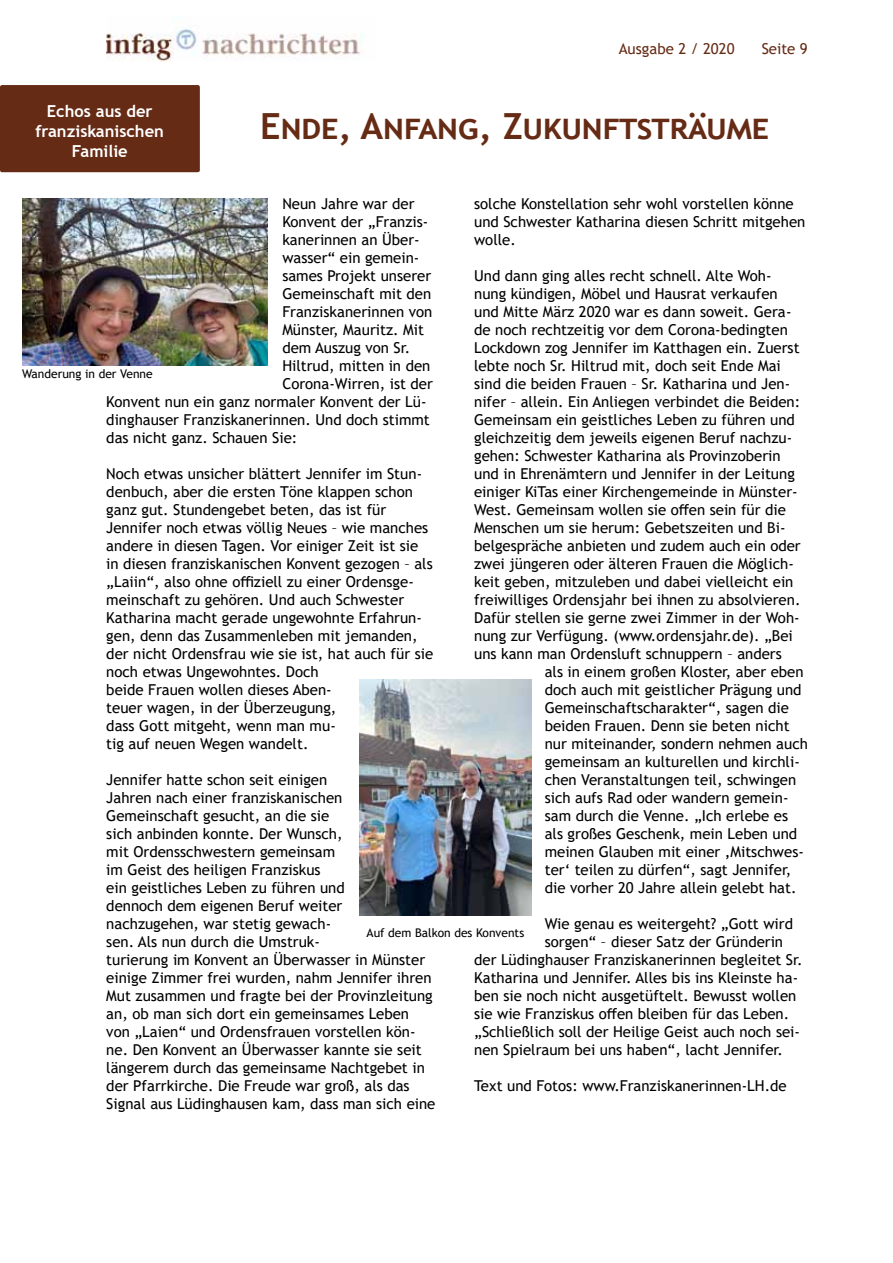
<style>
.page{position:relative;width:893px;height:1263px;background:#fff}
.page>*{position:absolute;margin:0;border:0;box-sizing:border-box;transform-origin:0 0}
.t1{font:700 36px "Trebuchet MS";color:#662b15}
.t2{font:700 16.5px/19.8px "Trebuchet MS";color:#fff;text-align:center}
.t3{font:15px/18px "Trebuchet MS";color:#000}
.t4{font:15px "Trebuchet MS";color:#662b15}
.t5{font:12px "Trebuchet MS";color:#000}
</style>
<div class="page">
<div style="left:0;top:85px;width:200px;height:87px;background:#662b15;border-radius:2px"></div>
<img style="left:106px;top:28px;width:258px;height:34px">
<img style="left:22px;top:198px;width:246px;height:168px">
<img style="left:359px;top:679px;width:173px;height:236px">
<p class="t2" style="left:36px;top:101px;width:130px">Echos aus der franziskanischen<br>Familie</p>
<p class="t4" style="left:619px;top:39px;width:117px">Ausgabe 2 / 2020</p>
<p class="t4" style="left:762px;top:39px;width:48px">Seite 9</p>
<h1 class="t1" style="left:260px;top:104px;width:510px">Ende, Anfang, Zukunftsträume</h1>
<p class="t3" style="left:474px;top:195px;width:333px">solche Konstellation sehr wohl vorstellen könne und Schwester Katharina diesen Schritt mitgehen wolle.</p>
<p class="t3" style="left:474px;top:267px;width:299px">Und dann ging alles recht schnell. Alte Woh-</p>
<p class="t3" style="left:474px;top:285px;width:305px">nung kündigen, Möbel und Hausrat verkaufen</p>
<p class="t3" style="left:474px;top:303px;width:319px">und Mitte März 2020 war es dann soweit. Gera-</p>
<p class="t3" style="left:474px;top:321px;width:315px">de noch rechtzeitig vor dem Corona-bedingten</p>
<p class="t3" style="left:474px;top:339px;width:327px">Lockdown zog Jennifer im Katthagen ein. Zuerst</p>
<p class="t3" style="left:474px;top:357px;width:308px">lebte noch Sr. Hiltrud mit, doch seit Ende Mai</p>
<p class="t3" style="left:474px;top:375px;width:318px">sind die beiden Frauen – Sr. Katharina und Jen-</p>
<p class="t3" style="left:474px;top:393px;width:328px">nifer – allein. Ein Anliegen verbindet die Beiden:</p>
<p class="t3" style="left:474px;top:411px;width:322px">Gemeinsam ein geistliches Leben zu führen und</p>
<p class="t3" style="left:474px;top:429px;width:320px">gleichzeitig dem jeweils eigenen Beruf nachzu-</p>
<p class="t3" style="left:474px;top:447px;width:308px">gehen: Schwester Katharina als Provinzoberin</p>
<p class="t3" style="left:474px;top:465px;width:322px">und in Ehrenämtern und Jennifer in der Leitung</p>
<p class="t3" style="left:474px;top:483px;width:325px">einiger KiTas einer Kirchengemeinde in Münster-</p>
<p class="t3" style="left:474px;top:501px;width:313px">West. Gemeinsam wollen sie offen sein für die</p>
<p class="t3" style="left:474px;top:519px;width:313px">Menschen um sie herum: Gebetszeiten und Bi-</p>
<p class="t3" style="left:474px;top:537px;width:328px">belgespräche anbieten und zudem auch ein oder</p>
<p class="t3" style="left:474px;top:555px;width:321px">zwei jüngeren oder älteren Frauen die Möglich-</p>
<p class="t3" style="left:474px;top:573px;width:321px">keit geben, mitzuleben und dabei vielleicht ein</p>
<p class="t3" style="left:474px;top:591px;width:328px">freiwilliges Ordensjahr bei ihnen zu absolvieren.</p>
<p class="t3" style="left:474px;top:609px;width:327px">Dafür stellen sie gerne zwei Zimmer in der Woh-</p>
<p class="t3" style="left:474px;top:627px;width:320px">nung zur Verfügung. (www.ordensjahr.de). „Bei</p>
<p class="t3" style="left:474px;top:645px;width:309px">uns kann man Ordensluft schnuppern – anders</p>
<p class="t3" style="left:545px;top:663px;width:260px">als in einem großen Kloster, aber eben</p>
<p class="t3" style="left:545px;top:681px;width:258px">doch auch mit geistlicher Prägung und</p>
<p class="t3" style="left:545px;top:699px;width:246px">Gemeinschaftscharakter“, sagen die</p>
<p class="t3" style="left:545px;top:717px;width:246px">beiden Frauen. Denn sie beten nicht</p>
<p class="t3" style="left:545px;top:735px;width:265px">nur miteinander, sondern nehmen auch</p>
<p class="t3" style="left:545px;top:753px;width:257px">gemeinsam an kulturellen und kirchli-</p>
<p class="t3" style="left:545px;top:771px;width:253px">chen Veranstaltungen teil, schwingen</p>
<p class="t3" style="left:545px;top:789px;width:245px">sich aufs Rad oder wandern gemein-</p>
<p class="t3" style="left:545px;top:807px;width:245px">sam durch die Venne. „Ich erlebe es</p>
<p class="t3" style="left:545px;top:825px;width:254px">als großes Geschenk, mein Leben und</p>
<p class="t3" style="left:545px;top:843px;width:261px">meinen Glauben mit einer ‚Mitschwes-</p>
<p class="t3" style="left:545px;top:861px;width:248px">ter‘ teilen zu dürfen“, sagt Jennifer,</p>
<p class="t3" style="left:545px;top:879px;width:253px">die vorher 20 Jahre allein gelebt hat.</p>
<p class="t3" style="left:545px;top:915px;width:250px">Wie genau es weitergeht? „Gott wird</p>
<p class="t3" style="left:545px;top:933px;width:240px">sorgen“ – dieser Satz der Gründerin</p>
<p class="t3" style="left:474px;top:951px;width:330px">der Lüdinghauser Franziskanerinnen begleitet Sr.</p>
<p class="t3" style="left:474px;top:969px;width:326px">Katharina und Jennifer. Alles bis ins Kleinste ha-</p>
<p class="t3" style="left:474px;top:987px;width:324px">ben sie noch nicht ausgetüftelt. Bewusst wollen</p>
<p class="t3" style="left:474px;top:1005px;width:317px">sie wie Franziskus offen bleiben für das Leben.</p>
<p class="t3" style="left:474px;top:1023px;width:327px">„Schließlich soll der Heilige Geist auch noch sei-</p>
<p class="t3" style="left:474px;top:1041px;width:310px">nen Spielraum bei uns haben“, lacht Jennifer.</p>
<p class="t3" style="left:474px;top:1077px;width:314px">Text und Fotos: www.Franziskanerinnen-LH.de</p>
<p class="t3" style="left:282px;top:195px;width:134px">Neun Jahre war der</p>
<p class="t3" style="left:282px;top:213px;width:148px">Konvent der „Franzis-</p>
<p class="t3" style="left:282px;top:231px;width:139px">kanerinnen an Über-</p>
<p class="t3" style="left:282px;top:249px;width:139px">wasser“ ein gemein-</p>
<p class="t3" style="left:282px;top:267px;width:150px">sames Projekt unserer</p>
<p class="t3" style="left:282px;top:285px;width:150px">Gemeinschaft mit den</p>
<p class="t3" style="left:282px;top:303px;width:152px">Franziskanerinnen von</p>
<p class="t3" style="left:282px;top:321px;width:143px">Münster, Mauritz. Mit</p>
<p class="t3" style="left:282px;top:339px;width:129px">dem Auszug von Sr.</p>
<p class="t3" style="left:282px;top:357px;width:150px">Hiltrud, mitten in den</p>
<p class="t3" style="left:282px;top:375px;width:152px">Corona-Wirren, ist der</p>
<p class="t3" style="left:106px;top:393px;width:322px">Konvent nun ein ganz normaler Konvent der Lü-</p>
<p class="t3" style="left:106px;top:411px;width:325px">dinghauser Franziskanerinnen. Und doch stimmt</p>
<p class="t3" style="left:106px;top:429px;width:193px">das nicht ganz. Schauen Sie:</p>
<p class="t3" style="left:106px;top:465px;width:328px">Noch etwas unsicher blättert Jennifer im Stun&shy;denbuch, aber die ersten Töne klappen schon ganz gut. Stundengebet beten, das ist für Jennifer noch etwas völlig Neues – wie manches andere in diesen Tagen. Vor einiger Zeit ist sie in diesen franziskanischen Konvent gezogen – als „Laiin“, also ohne offiziell zu einer Ordensge&shy;meinschaft zu gehören. Und auch Schwester Katharina macht gerade ungewohnte Erfahrun&shy;gen, denn das Zusammenleben mit jemanden, der nicht Ordensfrau wie sie ist, hat auch für sie noch etwas Ungewohntes. Doch<br>beide Frauen wollen dieses Aben-<br>teuer wagen, in der Überzeugung,<br>dass Gott mitgeht, wenn man mu-<br>tig auf neuen Wegen wandelt.</p>
<p class="t3" style="left:106px;top:771px;width:331px">Jennifer hatte schon seit einigen<br>Jahren nach einer franziskanischen Gemeinschaft gesucht, an die sie<br>sich anbinden konnte. Der Wunsch,<br>mit Ordensschwestern gemeinsam<br>im Geist des heiligen Franziskus<br>ein geistliches Leben zu führen und<br>dennoch dem eigenen Beruf weiter nachzugehen, war stetig gewach-<br>sen. Als nun durch die Umstruk-<br>turierung im Konvent an Überwasser in Münster einige Zimmer frei wurden, nahm Jennifer ihren Mut zusammen und fragte bei der Provinzleitung an, ob man sich dort ein gemeinsames Leben von „Laien“ und Ordensfrauen vorstellen kön&shy;ne. Den Konvent an Überwasser kannte sie seit längerem durch das gemeinsame Nachtgebet in der Pfarrkirche. Die Freude war groß, als das Signal aus Lüdinghausen kam, dass man sich eine</p>
<p class="t5" style="left:22px;top:366px;width:132px">Wanderung in der Venne</p>
<p class="t5" style="left:367px;top:925px;width:159px">Auf dem Balkon des Konvents</p>
</div>
